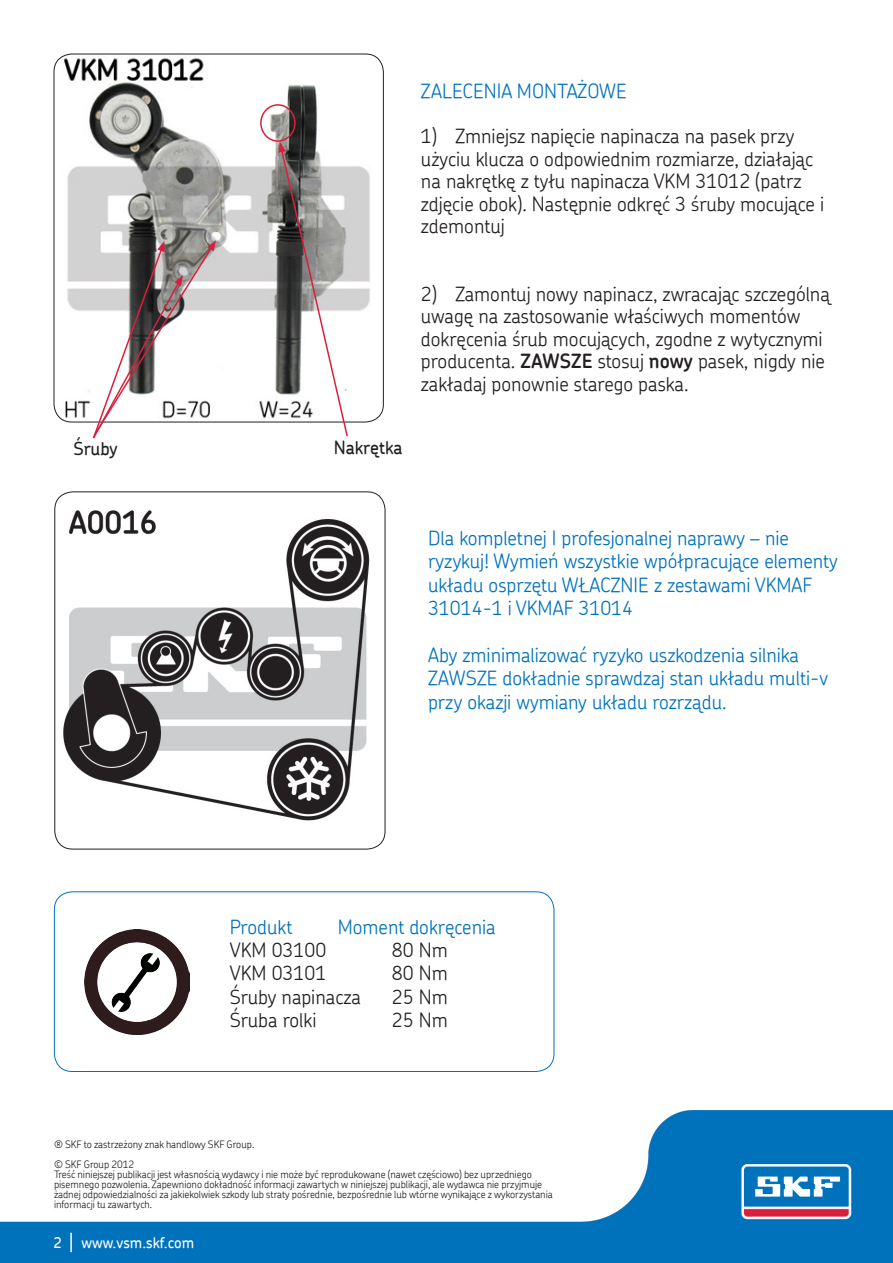
<style>
.page{position:relative;width:893px;height:1263px;background:#fff}
.page>*{position:absolute;margin:0;border:0;box-sizing:border-box;transform-origin:0 0}
.t1{font:300 19.5px/22.5px "SKF Chevin";color:#231f20}
.t2{font:300 19.5px/23.4px "SKF Chevin";color:#0072bc}
.t3{font:500 18px "SKF Chevin";color:#231f20}
.t4{font:500 15px "SKF Chevin";color:#fff}
._91_99_-_Disclaimer{font:300 10.2px/10.1px "SKF Chevin";color:#231f20}
.s1{font-weight:600}
</style>
<div class="page">
<img style="left:0;top:1110px;width:893px;height:153px">
<svg style="left:70px;top:1233px;width:2px;height:19px"></svg>
<img style="left:55px;top:492px;width:330px;height:357px">
<div style="left:54px;top:491px;width:331px;height:358px;border:1px solid #231f20;border-radius:18px"></div>
<img style="left:84px;top:929px;width:105px;height:105px">
<img style="left:54px;top:54px;width:329px;height:368px">
<div style="left:54px;top:891px;width:500px;height:181px;border:1px solid #0072bc;border-radius:18px"></div>
<svg style="left:92px;top:240px;width:124px;height:199px"></svg>
<svg style="left:278px;top:142px;width:71px;height:295px"></svg>
<div style="left:260px;top:104px;width:36px;height:38px;border:2px solid #da1f3d;border-radius:50%"></div>
<p class="t2" style="left:421px;top:79px;width:207px">ZALECENIA MONTAŻOWE</p>
<p class="t1" style="left:421px;top:125px;width:405px">1) Zmniejsz napięcie napinacza na pasek przy użyciu klucza o odpowiednim rozmiarze, działając na nakrętkę z tyłu napinacza VKM 31012 (patrz zdjęcie obok). Następnie odkręć 3 śruby mocujące i zdemontuj</p>
<p class="t3" style="left:74px;top:437px;width:46px">Śruby</p>
<p class="t3" style="left:334px;top:436px;width:70px">Nakrętka</p>
<p class="t1" style="left:421px;top:282px;width:410px">2) Zamontuj nowy napinacz, zwracając szczególną uwagę na zastosowanie właściwych momentów dokręcenia śrub mocujących, zgodne z wytycznymi producenta. <span class="s1">ZAWSZE</span> stosuj <span class="s1">nowy</span> pasek, nigdy nie zakładaj ponownie starego paska.</p>
<p class="t2" style="left:428px;top:526px;width:411px">Dla kompletnej I profesjonalnej naprawy – nie ryzykuj! Wymień wszystkie wpółpracujące elementy układu osprzętu WŁACZNIE z zestawami VKMAF 31014-1 i VKMAF 31014</p>
<p class="t2" style="left:428px;top:643px;width:401px">Aby zminimalizować ryzyko uszkodzenia silnika<br>ZAWSZE dokładnie sprawdzaj stan układu multi-v przy okazji wymiany układu rozrządu.</p>
<p class="t2" style="left:230px;top:914px;width:64px">Produkt</p>
<p class="t2" style="left:338px;top:914px;width:159px">Moment dokręcenia</p>
<p class="t1" style="left:230px;top:938px;width:98px">VKM 03100</p>
<p class="t1" style="left:392px;top:938px;width:57px">80 Nm</p>
<p class="t1" style="left:230px;top:962px;width:98px">VKM 03101</p>
<p class="t1" style="left:392px;top:962px;width:57px">80 Nm</p>
<p class="t1" style="left:230px;top:985px;width:133px">Śruby napinacza</p>
<p class="t1" style="left:392px;top:985px;width:57px">25 Nm</p>
<p class="t1" style="left:230px;top:1008px;width:88px">Śruba rolki</p>
<p class="t1" style="left:392px;top:1008px;width:57px">25 Nm</p>
<p class="_91_99_-_Disclaimer" style="left:54px;top:1139px;width:202px">® SKF to zastrzeżony znak handlowy SKF Group.</p>
<p class="_91_99_-_Disclaimer" style="left:54px;top:1159px;width:82px">© SKF Group 2012</p>
<p class="_91_99_-_Disclaimer" style="left:54px;top:1169px;width:500px">Treść niniejszej publikacji jest własnością wydawcy i nie może być reprodukowane (nawet częściowo) bez uprzedniego pisemnego pozwolenia. Zapewniono dokładność informacji zawartych w niniejszej publikacji, ale wydawca nie przyjmuje żadnej odpowiedzialności za jakiekolwiek szkody lub straty pośrednie, bezpośrednie lub wtórne wynikające z wykorzystania informacji tu zawartych.</p>
<p class="t4" style="left:53px;top:1232px;width:142px">2 www.vsm.skf.com</p>
</div>
